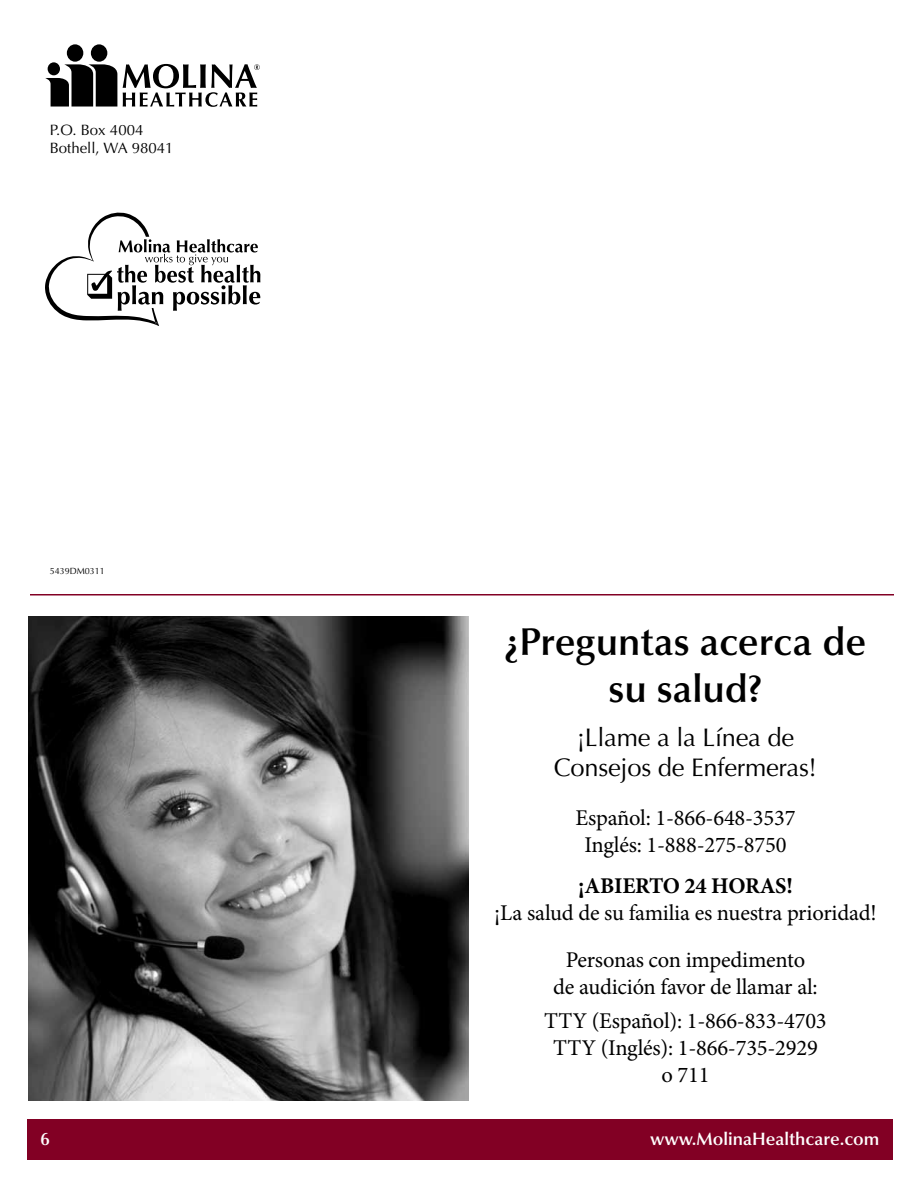
<style>
.page{position:relative;width:918px;height:1188px;background:#fff}
.page>*{position:absolute;margin:0;border:0;box-sizing:border-box;transform-origin:0 0}
.t1{font:600 39px/46.8px "Optima LT Std";color:#000;text-align:center}
.t2{font:25.5px/30.6px "Optima LT Std";letter-spacing:-.01em;color:#000;text-align:center}
.t3{font:22.5px/27px "Minion Pro";letter-spacing:-.01em;color:#000;text-align:center}
.t4{font:700 22.5px "Minion Pro";letter-spacing:-.015em;color:#000}
.t5{font:600 18px "Optima LT Std";color:#fff}
.t6{font:15px/18px "Optima LT Std";color:#000}
.t7{font:9px "Optima LT Std";color:#000}
</style>
<div class="page">
<img style="left:28px;top:616px;width:440px;height:485px">
<hr style="left:30px;top:594px;width:864px;height:2px;background:#820024">
<svg style="left:123px;top:64px;width:137px;height:43px"></svg>
<div style="left:91px;top:44px;width:16px;height:18px;background:#000;border-radius:50%"></div>
<div style="left:67px;top:44px;width:16px;height:18px;background:#000;border-radius:50%"></div>
<svg style="left:45px;top:64px;width:72px;height:43px"></svg>
<div style="left:48px;top:62px;width:12px;height:13px;background:#000;border-radius:50%"></div>
<div style="left:27px;top:1119px;width:866px;height:40px;background:#820024"></div>
<svg style="left:45px;top:212px;width:215px;height:114px"></svg>
<p class="t6" style="left:50px;top:121px;width:125px">P.O. Box 4004<br>Bothell, WA 98041</p>
<p class="t7" style="left:50px;top:565px;width:57px">5439DM0311</p>
<h1 class="t1" style="left:505px;top:619px;width:363px">¿Preguntas acerca de su salud?</h1>
<p class="t2" style="left:554px;top:722px;width:265px">¡Llame a la Línea de<br>Consejos de Enfermeras!</p>
<p class="t3" style="left:576px;top:805px;width:221px">Español: 1-866-648-3537<br>Inglés: 1-888-275-8750</p>
<p class="t4" style="left:578px;top:870px;width:216px">¡ABIERTO 24 HORAS!</p>
<p class="t3" style="left:494px;top:889px;width:384px;line-height:47.2px">¡La salud de su familia es nuestra prioridad!<br>Personas con impedimento</p>
<p class="t3" style="left:544px;top:970px;width:284px;line-height:33.8px">de audición favor de llamar al:<br>TTY (Español): 1-866-833-4703</p>
<p class="t3" style="left:553px;top:1034px;width:266px">TTY (Inglés): 1-866-735-2929 o 711</p>
<p class="t5" style="left:40px;top:1128px;width:11px">6</p>
<p class="t5" style="left:650px;top:1128px;width:231px">www.MolinaHealthcare.com</p>
</div>
